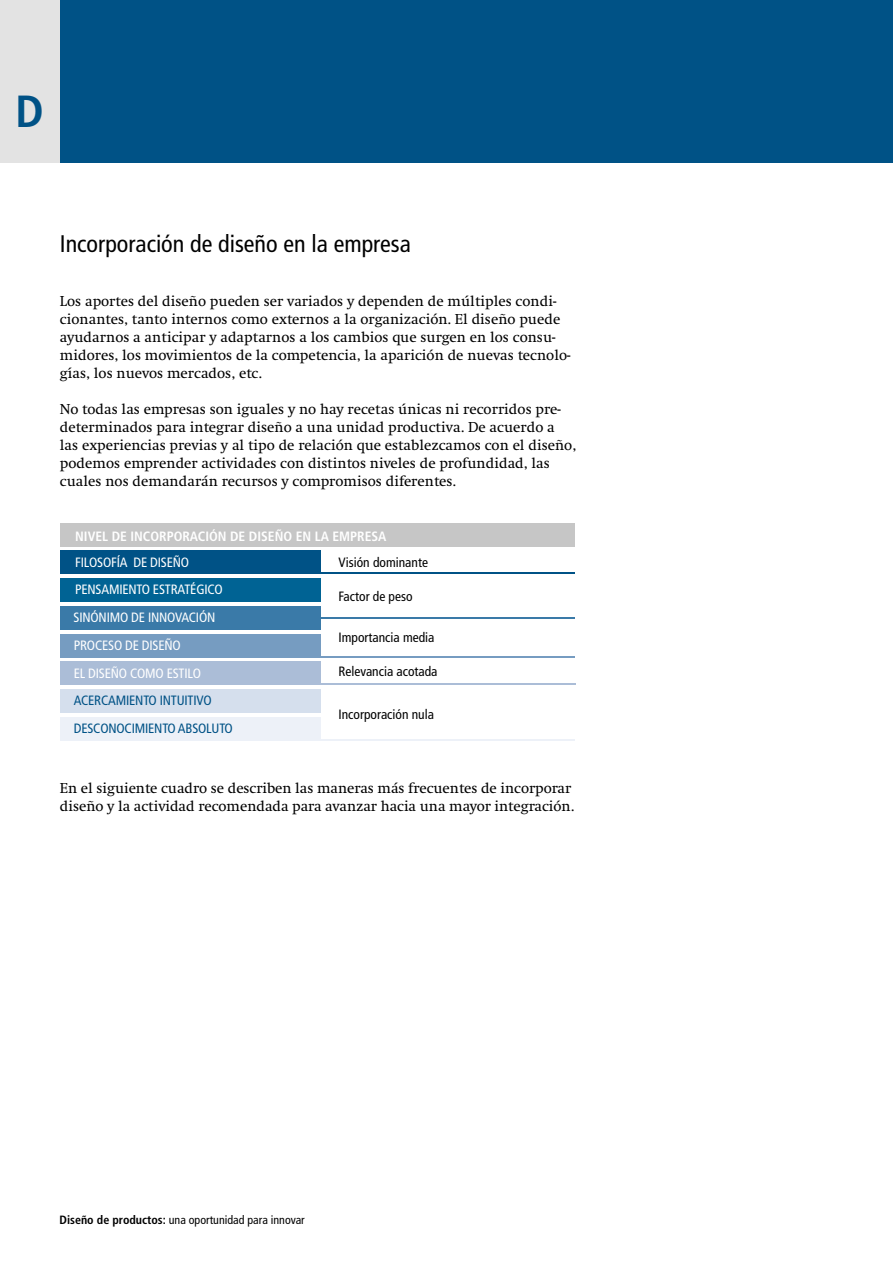
<style>
.page{position:relative;width:893px;height:1263px;background:#fff}
.page>*{position:absolute;margin:0;border:0;box-sizing:border-box;transform-origin:0 0}
.t1{font:700 condensed 45px "Frutiger LT Std";color:#005286}
.t2{font:condensed 24px "Frutiger LT Std";color:#000}
.t3{font:15px/18px "Swift CEEF";color:#000}
.t4{font:condensed 13.5px/27.6px "Frutiger LT Std";letter-spacing:-.015em;color:#fff}
.t5{font:condensed 13.5px "Frutiger LT Std";color:#000}
.t6{font:condensed 13.5px "Frutiger LT Std";letter-spacing:-.015em;color:#005286}
.t7{font:700 condensed 13.5px "Frutiger LT Std";color:#fff}
.t8{font:condensed 12px "Frutiger LT Std";color:#000}
.s1{font-weight:700}
</style>
<div class="page">
<hr style="left:312px;top:683px;width:263px;height:2px;background:#abbdd7">
<hr style="left:311px;top:573px;width:264px;height:1px;background:#005286">
<hr style="left:311px;top:739px;width:264px;height:1px;background:#edf1f8">
<hr style="left:311px;top:617px;width:264px;height:2px;background:#3a7aa8">
<hr style="left:311px;top:656px;width:264px;height:1px;background:#769cc1">
<div style="left:61px;top:551px;width:260px;height:23px;background:#005286"></div>
<div style="left:61px;top:578px;width:260px;height:24px;background:#006394"></div>
<div style="left:61px;top:606px;width:260px;height:24px;background:#3a7aa8"></div>
<div style="left:61px;top:634px;width:260px;height:23px;background:#769cc1"></div>
<div style="left:61px;top:661px;width:260px;height:24px;background:#abbdd7"></div>
<div style="left:61px;top:689px;width:260px;height:24px;background:#d5dfed"></div>
<div style="left:61px;top:717px;width:260px;height:23px;background:#edf1f8"></div>
<div style="left:61px;top:524px;width:514px;height:23px;background:#c6c6c6"></div>
<div style="left:60px;top:0;width:833px;height:162px;background:#005286"></div>
<div style="left:0;top:0;width:60px;height:162px;background:#e3e3e3"></div>
<h1 class="t1" style="left:16px;top:84px;width:30px">D</h1>
<h2 class="t2" style="left:60px;top:230px;width:353px">Incorporación de diseño en la empresa</h2>
<p class="t3" style="left:60px;top:293px;width:512px">Los aportes del diseño pueden ser variados y dependen de múltiples condi&shy;cionantes, tanto internos como externos a la organización. El diseño puede ayudarnos a anticipar y adaptarnos a los cambios que surgen en los consu&shy;midores, los movimientos de la competencia, la aparición de nuevas tecnolo&shy;gías, los nuevos mercados, etc.</p>
<p class="t3" style="left:60px;top:401px;width:518px">No todas las empresas son iguales y no hay recetas únicas ni recorridos pre&shy;determinados para integrar diseño a una unidad productiva. De acuerdo a las experiencias previas y al tipo de relación que establezcamos con el diseño, podemos emprender actividades con distintos niveles de profundidad, las cuales nos demandarán recursos y compromisos diferentes.</p>
<p class="t7" style="left:75px;top:528px;width:313px">NIVEL DE INCORPORACIÓN DE DISEÑO EN LA EMPRESA</p>
<p class="t4" style="left:75px;top:548px;width:115px">FILOSOFÍA DE DISEÑO</p>
<p class="t5" style="left:338px;top:554px;width:91px">Visión dominante</p>
<p class="t5" style="left:338px;top:589px;width:76px">Factor de peso</p>
<p class="t4" style="left:75px;top:576px;width:149px">PENSAMIENTO ESTRATÉGICO</p>
<p class="t4" style="left:74px;top:604px;width:143px">SINÓNIMO DE INNOVACIÓN<br>PROCESO DE DISEÑO<br>EL DISEÑO COMO ESTILO</p>
<p class="t6" style="left:74px;top:693px;width:139px">ACERCAMIENTO INTUITIVO</p>
<p class="t6" style="left:74px;top:720px;width:161px">DESCONOCIMIENTO ABSOLUTO</p>
<p class="t5" style="left:338px;top:629px;width:97px">Importancia media</p>
<p class="t5" style="left:338px;top:664px;width:100px">Relevancia acotada</p>
<p class="t5" style="left:338px;top:706px;width:97px">Incorporación nula</p>
<p class="t3" style="left:60px;top:779px;width:516px">En el siguiente cuadro se describen las maneras más frecuentes de incorporar diseño y la actividad recomendada para avanzar hacia una mayor integración.</p>
<p class="t8" style="left:60px;top:1213px;width:247px"><span class="s1">Diseño de productos:</span> una oportunidad para innovar</p>
</div>
